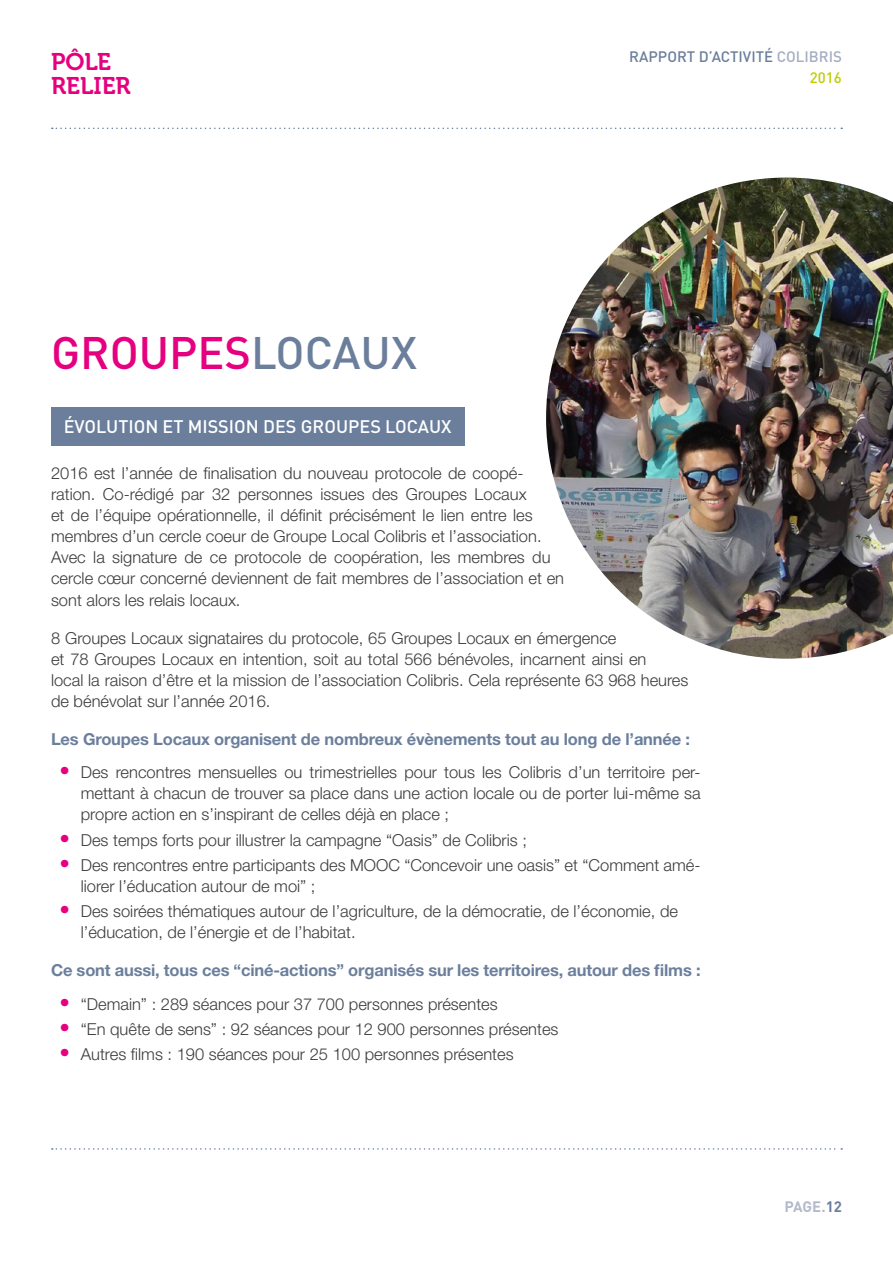
<style>
.page{position:relative;width:893px;height:1263px;background:#fff}
.page>*{position:absolute;margin:0;border:0;box-sizing:border-box;transform-origin:0 0}
.t1{font:500 45px "DIN";color:#e5007f}
.t2{font:24px/23.5px "Museo 700";color:#e5007f}
.t3{font:500 18px "DIN";color:#fff}
.t4{font:300 16.5px/21px "Helvetica Neue LT Std";color:#3c3c3b}
.t5{font:700 16.5px "Helvetica Neue LT Std";letter-spacing:-.01em;color:#6b7f9c}
.t6{font:500 15px/21px "DIN";color:#6b7f9c;text-align:right}
.t7{font:700 15px "DIN";letter-spacing:-.005em;color:#b4bacb}
.s1{color:#6b7f9c}
.s2{color:#a5adc1}
.s3{color:#bccf00}
.s4{font-size:21px;color:#e5007f}
</style>
<div class="page">
<div style="left:51px;top:407px;width:413px;height:39px;background:#6b7f9c"></div>
<svg style="left:52px;top:128px;width:790px;height:1px"></svg>
<svg style="left:52px;top:1148px;width:790px;height:2px"></svg>
<img style="left:546px;top:178px;width:347px;height:481px">
<h2 class="t2" style="left:51px;top:50px;width:81px">PÔLE<br>RELIER</h2>
<h1 class="t1" style="left:51px;top:324px;width:367px">GROUPES<span class="s1">LOCAUX</span></h1>
<p class="t6" style="left:629px;top:45px;width:214px">RAPPORT D’ACTIVITÉ <span class="s2">COLIBRIS<br></span><span class="s3">2016</span></p>
<p class="t3" style="left:64px;top:415px;width:389px">ÉVOLUTION ET MISSION DES GROUPES LOCAUX</p>
<p class="t4" style="left:51px;top:463px;width:515px">2016 est l’année de finalisation du nouveau protocole de coopé&shy;ration. Co-rédigé par 32 personnes issues des Groupes Locaux<br>et de l’équipe opérationnelle, il définit précisément le lien entre les membres d’un cercle coeur de Groupe Local Colibris et l’association.<br>Avec la signature de ce protocole de coopération, les membres du cercle cœur concerné deviennent de fait membres de l’association et en sont alors les relais locaux.</p>
<p class="t4" style="left:51px;top:627px;width:639px">8 Groupes Locaux signataires du protocole, 65 Groupes Locaux en émergence<br>et 78 Groupes Locaux en intention, soit au total 566 bénévoles, incarnent ainsi en<br>local la raison d’être et la mission de l’association Colibris. Cela représente 63 968 heures de bénévolat sur l’année 2016.</p>
<p class="t5" style="left:51px;top:728px;width:641px">Les Groupes Locaux organisent de nombreux évènements tout au long de l’année :</p>
<p class="t4" style="left:81px;top:761px;width:621px;text-align:justify;text-indent:-21px"><span class="s4">•</span> Des rencontres mensuelles ou trimestrielles pour tous les Colibris d’un territoire per&shy;mettant à chacun de trouver sa place dans une action locale ou de porter lui-même sa propre action en s’inspirant de celles déjà en place ;</p>
<p class="t4" style="left:60px;top:829px;width:469px"><span class="s4">•</span> Des temps forts pour illustrer la campagne “Oasis” de Colibris ;</p>
<p class="t4" style="left:81px;top:854px;width:621px;text-indent:-21px"><span class="s4">•</span> Des rencontres entre participants des MOOC “Concevoir une oasis” et “Comment amé&shy;liorer l’éducation autour de moi” ;</p>
<p class="t4" style="left:81px;top:900px;width:599px;text-indent:-21px"><span class="s4">•</span> Des soirées thématiques autour de l’agriculture, de la démocratie, de l’économie, de l’éducation, de l’énergie et de l’habitat.</p>
<p class="t5" style="left:51px;top:960px;width:651px">Ce sont aussi, tous ces “ciné-actions” organisés sur les territoires, autour des films :</p>
<p class="t4" style="left:60px;top:993px;width:440px"><span class="s4">•</span> “Demain” : 289 séances pour 37 700 personnes présentes</p>
<p class="t4" style="left:60px;top:1018px;width:500px"><span class="s4">•</span> “En quête de sens” : 92 séances pour 12 900 personnes présentes</p>
<p class="t4" style="left:60px;top:1043px;width:456px"><span class="s4">•</span> Autres films : 190 séances pour 25 100 personnes présentes</p>
<p class="t7" style="left:784px;top:1197px;width:59px">PAGE.<span class="s1">12</span></p>
</div>
